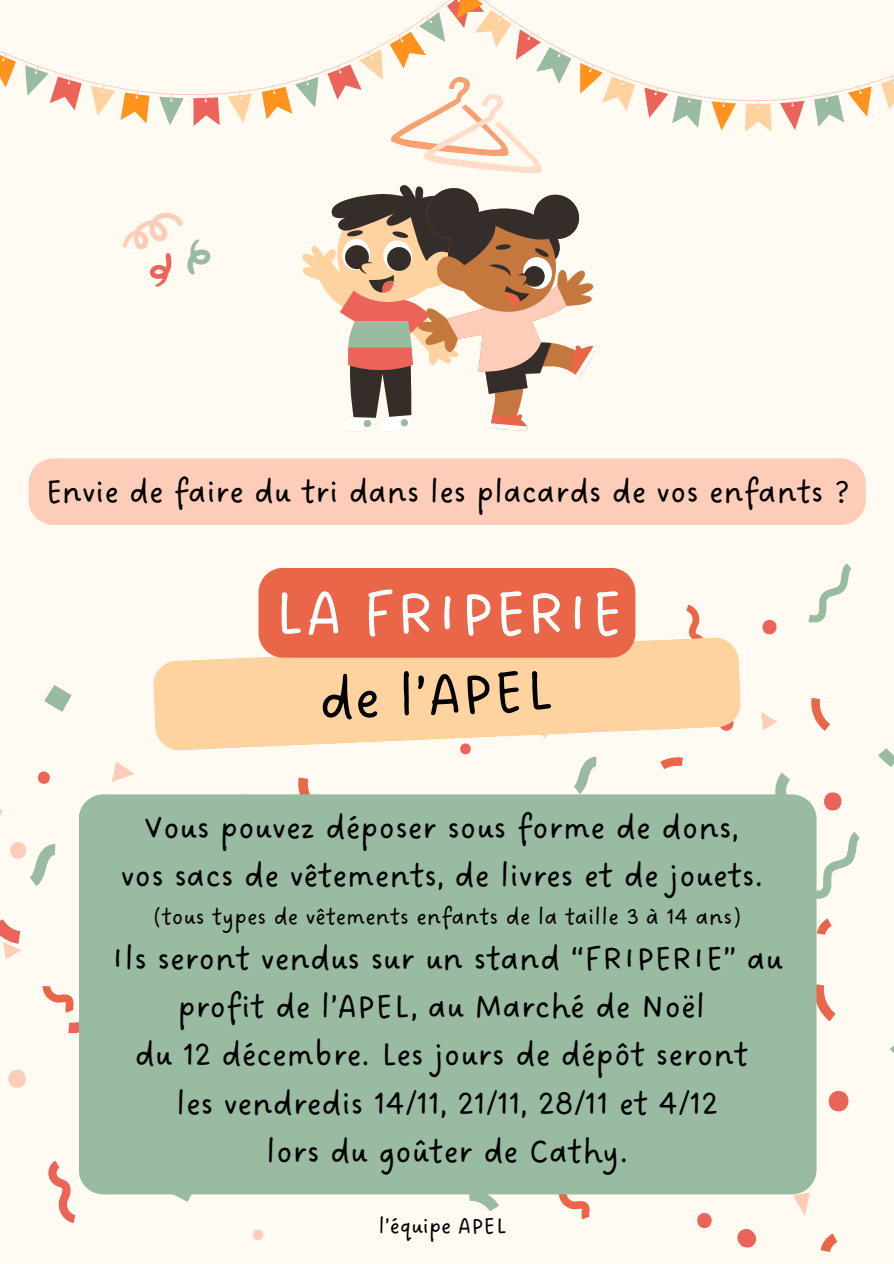
<style>
.page{position:relative;width:894px;height:1264px;background:#fff}
.page>*{position:absolute;margin:0;border:0;box-sizing:border-box;transform-origin:0 0}
.t1{font:66.3px "DO Sans Regular";color:#fff}
.t2{font:61.65px "DO Sans Regular";color:#000}
.t3{font:35.25px/48.4px "DO Sans Regular";color:#000;text-align:center}
.t4{font:34.5px "DO Sans Regular";color:#000}
.t5{font:24.75px "DO Sans Regular";color:#000}
.t6{font:23.7px "DO Sans Regular";color:#000}
</style>
<div class="page">
<div style="left:0;top:0;width:893px;height:1263px;background:#fffaf2"></div>
<svg style="left:298px;top:777px;width:12px;height:17px"></svg>
<svg style="left:38px;top:771px;width:12px;height:13px"></svg>
<svg style="left:44px;top:685px;width:28px;height:27px"></svg>
<svg style="left:0;top:809px;width:3px;height:7px"></svg>
<svg style="left:112px;top:762px;width:23px;height:20px"></svg>
<svg style="left:0;top:1px;width:447px;height:122px"></svg>
<svg style="left:451px;top:0;width:442px;height:132px"></svg>
<svg style="left:0;top:919px;width:21px;height:40px"></svg>
<svg style="left:42px;top:986px;width:37px;height:47px"></svg>
<svg style="left:48px;top:1160px;width:27px;height:63px"></svg>
<svg style="left:253px;top:1229px;width:10px;height:10px"></svg>
<svg style="left:8px;top:1069px;width:18px;height:18px"></svg>
<svg style="left:10px;top:842px;width:46px;height:44px"></svg>
<svg style="left:168px;top:1194px;width:29px;height:7px"></svg>
<svg style="left:816px;top:983px;width:20px;height:38px"></svg>
<svg style="left:820px;top:1233px;width:17px;height:19px"></svg>
<svg style="left:557px;top:1194px;width:33px;height:25px"></svg>
<svg style="left:828px;top:1090px;width:21px;height:22px"></svg>
<svg style="left:737px;top:1228px;width:19px;height:20px"></svg>
<svg style="left:697px;top:1213px;width:15px;height:15px"></svg>
<svg style="left:467px;top:1194px;width:33px;height:17px"></svg>
<svg style="left:890px;top:1046px;width:3px;height:6px"></svg>
<svg style="left:791px;top:1194px;width:18px;height:22px"></svg>
<svg style="left:123px;top:212px;width:88px;height:75px"></svg>
<svg style="left:301px;top:66px;width:294px;height:366px"></svg>
<div style="left:29px;top:458px;width:836px;height:67px;background:#fdcdb9"></div>
<svg style="left:660px;top:757px;width:22px;height:12px"></svg>
<svg style="left:811px;top:698px;width:19px;height:33px"></svg>
<svg style="left:686px;top:604px;width:16px;height:33px"></svg>
<svg style="left:762px;top:619px;width:15px;height:16px"></svg>
<svg style="left:824px;top:792px;width:18px;height:19px"></svg>
<svg style="left:460px;top:750px;width:11px;height:4px"></svg>
<svg style="left:574px;top:756px;width:22px;height:38px"></svg>
<svg style="left:878px;top:748px;width:15px;height:19px"></svg>
<svg style="left:775px;top:773px;width:15px;height:21px"></svg>
<svg style="left:808px;top:564px;width:43px;height:59px"></svg>
<svg style="left:761px;top:712px;width:16px;height:20px"></svg>
<svg style="left:816px;top:829px;width:44px;height:106px"></svg>
<svg style="left:153px;top:637px;width:587px;height:113px;fill:#ffd3a0"></svg>
<div style="left:258px;top:568px;width:377px;height:89px;background:#ea6648"></div>
<div style="left:79px;top:794px;width:737px;height:400px;background:#99bba2"></div>
<p class="t4" style="left:45px;top:471px;width:806px">Envie de faire du tri dans les placards de vos enfants ?</p>
<h1 class="t1" style="left:271px;top:575px;width:352px">LA FRIPERIE</h1>
<h2 class="t2" style="left:317px;top:663px;width:238px;rotate:-2deg">de l’APEL</h2>
<p class="t3" style="left:121px;top:805px;width:643px">Vous pouvez déposer sous forme de dons, vos sacs de vêtements, de livres et de jouets.</p>
<p class="t5" style="left:153px;top:901px;width:588px">(tous types de vêtements enfants de la taille 3 à 14 ans)</p>
<p class="t3" style="left:111px;top:935px;width:673px">Ils seront vendus sur un stand “FRIPERIE” au profit de l’APEL, au Marché de Noël<br>du 12 décembre. Les jours de dépôt seront<br>les vendredis 14/11, 21/11, 28/11 et 4/12<br>lors du goûter de Cathy.</p>
<p class="t6" style="left:378px;top:1212px;width:130px">l’équipe APEL</p>
</div>
